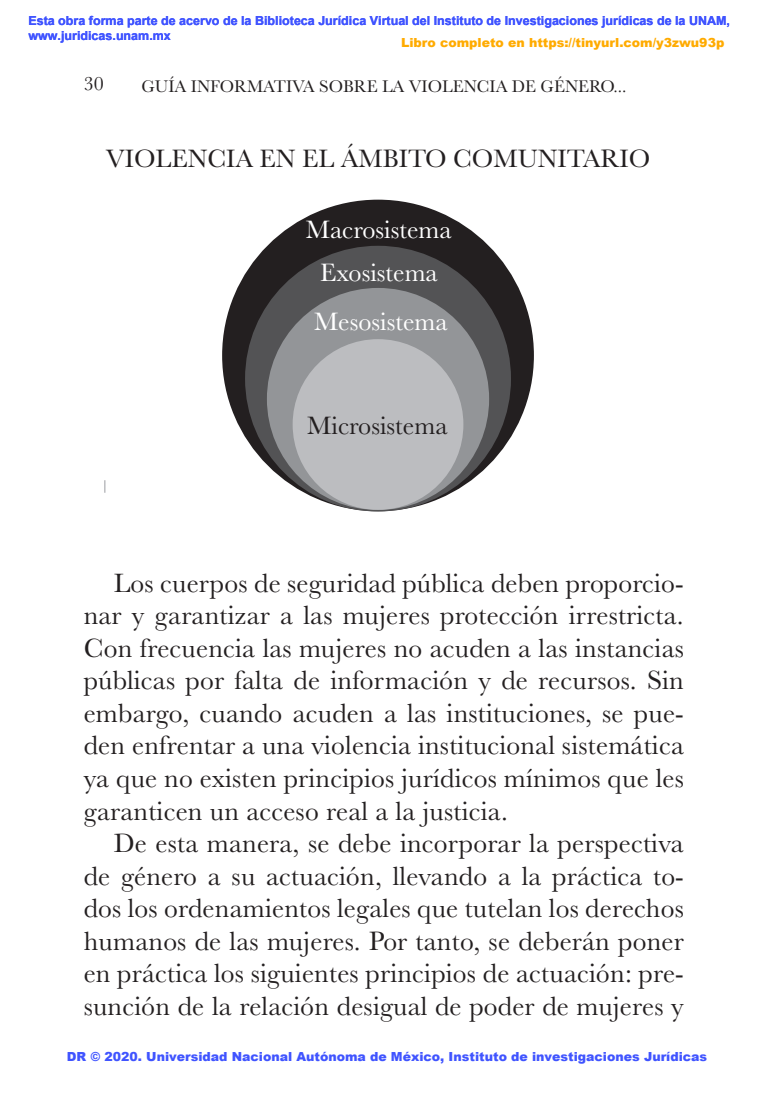
<style>
.page{position:relative;width:774px;height:1100px;background:#fff}
.page>*{position:absolute;margin:0;border:0;box-sizing:border-box;transform-origin:0 0}
.BODY_text{font:27.5px/32.5px "Baskerville";letter-spacing:.01em;color:#231f20;text-align:justify}
.t1{font:26px "Baskerville";color:#231f20}
.t2{font:26px/43.5px "Baskerville";color:#fff;text-align:center}
.t3{font:20px "Baskerville";color:#231f20}
.t4{font:17.5px "Baskerville";color:#231f20}
.t5{font:700 12.5px/15px "Arial";color:#4054ff}
.t6{font:900 12.5px "Arial";color:#4054ff}
.t7{font:900 12.5px "Arial";color:#ffab00}
</style>
<div class="page">
<div style="left:222px;top:200px;width:311px;height:311px;background:#231f20;border-radius:50%"></div>
<div style="left:245px;top:246px;width:265px;height:265px;background:#535355;border-radius:50%"></div>
<div style="left:267px;top:288px;width:222px;height:222px;background:#939598;border-radius:50%"></div>
<div style="left:292px;top:339px;width:171px;height:171px;background:#bcbdc0;border-radius:50%"></div>
<svg style="left:104px;top:480px;width:1px;height:13px"></svg>
<p class="t5" style="left:28px;top:13px;width:702px">Esta obra forma parte de acervo de la Biblioteca Jurídica Virtual del Instituto de Investigaciones jurídicas de la UNAM, www.juridicas.unam.mx</p>
<p class="t7" style="left:401px;top:33px;width:324px">Libro completo en https://tinyurl.com/y3zwu93p</p>
<p class="t3" style="left:84px;top:71px;width:21px">30</p>
<p class="t4" style="left:141px;top:75px;width:486px">GUÍA INFORMATIVA SOBRE LA VIOLENCIA DE GÉNERO...</p>
<p class="t1" style="left:106px;top:142px;width:545px">VIOLENCIA EN EL ÁMBITO COMUNITARIO</p>
<p class="t2" style="left:305px;top:208px;width:147px">Macrosistema<br>Exosistema</p>
<p class="t2" style="left:314px;top:300px;width:135px">Mesosistema</p>
<p class="t1" style="left:307px;top:409px;width:142px">Microsistema</p>
<p class="BODY_text" style="left:84px;top:567px;width:601px;text-indent:30px">Los cuerpos de seguridad pública deben proporcio&shy;nar y garantizar a las mujeres protección irrestricta.<br>Con frecuencia las mujeres no acuden a las instancias públicas por falta de información y de recursos. Sin embargo, cuando acuden a las instituciones, se pue&shy;den enfrentar a una violencia institucional sistemática ya que no existen principios jurídicos mínimos que les garanticen un acceso real a la justicia.</p>
<p class="BODY_text" style="left:84px;top:827px;width:601px;text-indent:30px">De esta manera, se debe incorporar la perspectiva de género a su actuación, llevando a la práctica to&shy;dos los ordenamientos legales que tutelan los derechos humanos de las mujeres. Por tanto, se deberán poner en práctica los siguientes principios de actuación: pre&shy;sunción de la relación desigual de poder de mujeres y</p>
<p class="t6" style="left:67px;top:1048px;width:641px">DR © 2020. Universidad Nacional Autónoma de México, Instituto de investigaciones Jurídicas</p>
</div>
